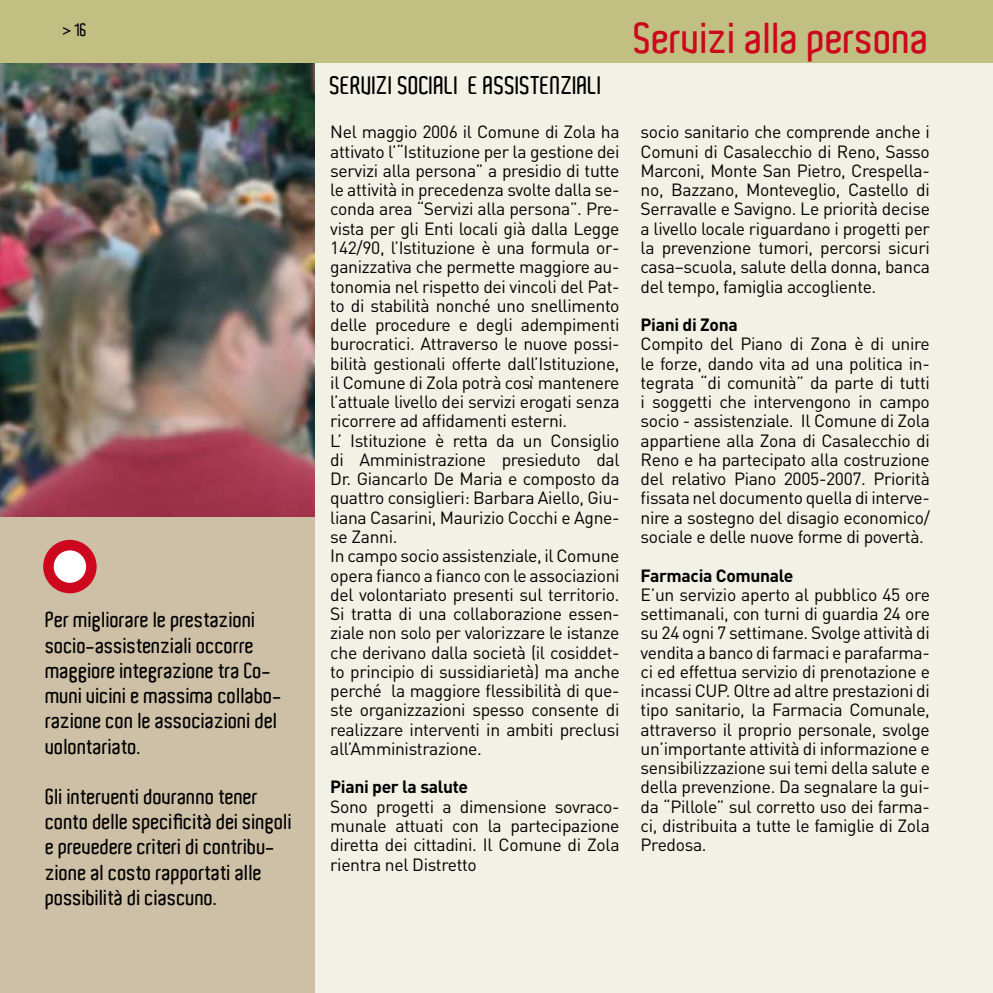
<style>
.page{position:relative;width:993px;height:993px;background:#fff}
.page>*{position:absolute;margin:0;border:0;box-sizing:border-box;transform-origin:0 0}
.t1{font:600 42px "Aldo";color:#cc071e}
.t2{font:600 24.5px "Aldo";color:#000}
.t3{font:600 21px/25.2px "Aldo";color:#000}
.t4{font:17.5px/19.2px "DIN";letter-spacing:-.02em;color:#000;text-align:justify}
.t5{font:700 17.5px "DIN";letter-spacing:-.02em;color:#000}
.t6{font:600 17.5px "Aldo";color:#000;scale:.9 1}
</style>
<div class="page">
<div style="left:0;top:2px;width:992px;height:990px;background:#f2f1e5"></div>
<div style="left:0;top:0;width:314px;height:992px;background:#cec0a6"></div>
<svg style="left:48px;top:545px;width:43px;height:43px"></svg>
<div style="left:43px;top:539px;width:54px;height:54px;border:10px solid #cc071e;border-radius:50%"></div>
<img style="left:0;top:63px;width:314px;height:453px">
<div style="left:0;top:0;width:992px;height:63px;background:#c1bf81"></div>
<p class="t6" style="left:63px;top:20px;width:28px">&gt; 16</p>
<p class="t3" style="left:46px;top:607px;width:238px">Per migliorare le prestazioni socio-assistenziali occorre maggiore integrazione tra Co&shy;muni vicini e massima collabo&shy;razione con le associazioni del volontariato.</p>
<p class="t3" style="left:46px;top:783px;width:248px">Gli interventi dovranno tener conto delle specificità dei singoli e prevedere criteri di contribu&shy;zione al costo rapportati alle possibilità di ciascuno.</p>
<h2 class="t2" style="left:330px;top:72px;width:273px">SERVIZI SOCIALI E ASSISTENZIALI</h2>
<p class="t4" style="left:330px;top:122px;width:291px;text-align:left">Nel maggio 2006 il Comune di Zola ha attivato l’“Istituzione per la gestione dei servizi alla persona” a presidio di tutte le attività in precedenza svolte dalla se&shy;conda area “Servizi alla persona”. Pre&shy;vista per gli Enti locali già dalla Legge 142/90, l’Istituzione è una formula or&shy;ganizzativa che permette maggiore au&shy;tonomia nel rispetto dei vincoli del Pat&shy;to di stabilità nonché uno snellimento delle procedure e degli adempimenti burocratici. Attraverso le nuove possi&shy;bilità gestionali offerte dall’Istituzione, il Comune di Zola potrà così mantenere l’attuale livello dei servizi erogati senza ricorrere ad affidamenti esterni.<br>L’ Istituzione è retta da un Consiglio di Amministrazione presieduto dal Dr. Giancarlo De Maria e composto da quattro consiglieri: Barbara Aiello, Giu&shy;liana Casarini, Maurizio Cocchi e Agne&shy;se Zanni.<br>In campo socio assistenziale, il Comune opera fianco a fianco con le associazioni del volontariato presenti sul territorio.<br>Si tratta di una collaborazione essen&shy;ziale non solo per valorizzare le istanze che derivano dalla società (il cosiddet&shy;to principio di sussidiarietà) ma anche perché la maggiore flessibilità di que&shy;ste organizzazioni spesso consente di realizzare interventi in ambiti preclusi all’Amministrazione.</p>
<p class="t5" style="left:330px;top:775px;width:139px">Piani per la salute</p>
<p class="t4" style="left:330px;top:796px;width:291px">Sono progetti a dimensione sovraco&shy;munale attuati con la partecipazione diretta dei cittadini. Il Comune di Zola rientra nel Distretto</p>
<h1 class="t1" style="left:634px;top:14px;width:297px">Servizi alla persona</h1>
<p class="t4" style="left:640px;top:122px;width:291px">socio sanitario che comprende anche i Comuni di Casalecchio di Reno, Sasso Marconi, Monte San Pietro, Crespella&shy;no, Bazzano, Monteveglio, Castello di Serravalle e Savigno. Le priorità decise a livello locale riguardano i progetti per la prevenzione tumori, percorsi sicuri casa–scuola, salute della donna, banca del tempo, famiglia accogliente.</p>
<p class="t5" style="left:640px;top:313px;width:99px">Piani di Zona</p>
<p class="t4" style="left:640px;top:334px;width:291px">Compito del Piano di Zona è di unire le forze, dando vita ad una politica in&shy;tegrata “di comunità” da parte di tutti i soggetti che intervengono in campo socio - assistenziale. Il Comune di Zola appartiene alla Zona di Casalecchio di Reno e ha partecipato alla costruzione del relativo Piano 2005-2007. Priorità fissata nel documento quella di interve&shy;nire a sostegno del disagio economico/ sociale e delle nuove forme di povertà.</p>
<p class="t5" style="left:640px;top:563px;width:154px">Farmacia Comunale</p>
<p class="t4" style="left:640px;top:584px;width:291px">E’un servizio aperto al pubblico 45 ore settimanali, con turni di guardia 24 ore su 24 ogni 7 settimane. Svolge attività di vendita a banco di farmaci e parafarma&shy;ci ed effettua servizio di prenotazione e incassi CUP. Oltre ad altre prestazioni di tipo sanitario, la Farmacia Comunale, attraverso il proprio personale, svolge un’importante attività di informazione e sensibilizzazione sui temi della salute e della prevenzione. Da segnalare la gui&shy;da “Pillole” sul corretto uso dei farma&shy;ci, distribuita a tutte le famiglie di Zola Predosa.</p>
</div>
